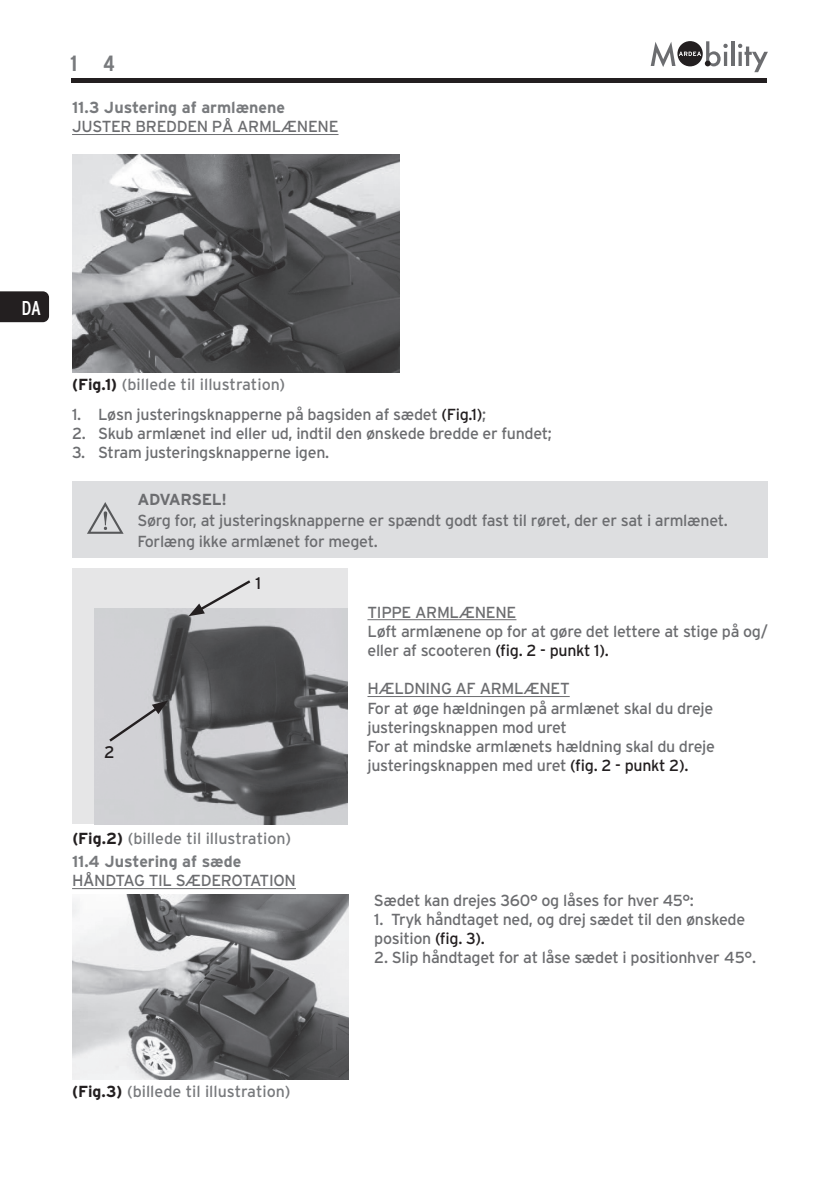
<style>
.page{position:relative;width:840px;height:1191px;background:#fff}
.page>*{position:absolute;margin:0;border:0;box-sizing:border-box;transform-origin:0 0}
.t1{font:700 22px "Interstate Condensed";color:#787a7d}
.t2{font:20px "Interstate Condensed";color:#fff}
.t3{font:16.8px "Interstate";color:#231f20}
.t4{font:16px/19.2px "Interstate";letter-spacing:-.02em;color:#6c6d70}
.t5{font:16px "Interstate";color:#787a7d}
.t6{font:700 16px "Interstate";color:#787a7d}
.t7{font:700 16px "Interstate";letter-spacing:-.02em;color:#6c6d70}
.s1{font-weight:700;color:#231f20}
.s2{color:#231f20}
</style>
<div class="page">
<div style="left:71px;top:78px;width:695px;height:5px;background:#231f20"></div>
<div style="left:0;top:291px;width:49px;height:31px;background:#231f20"></div>
<svg style="left:731px;top:41px;width:3px;height:25px"></svg>
<svg style="left:738px;top:44px;width:29px;height:28px"></svg>
<svg style="left:650px;top:41px;width:77px;height:26px"></svg>
<hr style="left:72px;top:134px;width:266px;height:1px;background:#6c6d70">
<hr style="left:367px;top:619px;width:149px;height:1px;background:#6c6d70">
<hr style="left:367px;top:696px;width:202px;height:1px;background:#6c6d70">
<hr style="left:72px;top:888px;width:224px;height:1px;background:#6c6d70">
<img style="left:72px;top:155px;width:327px;height:217px">
<div style="left:72px;top:481px;width:695px;height:76px;background:#dddee0"></div>
<svg style="left:87px;top:502px;width:36px;height:32px"></svg>
<div style="left:72px;top:568px;width:275px;height:256px;background:#e6e6e7"></div>
<img style="left:94px;top:608px;width:253px;height:216px">
<svg style="left:188px;top:580px;width:65px;height:36px"></svg>
<svg style="left:107px;top:700px;width:61px;height:44px;background:#b6b6b9"></svg>
<img style="left:72px;top:894px;width:276px;height:185px">
<h1 class="t1" style="left:71px;top:51px;width:45px">1 4</h1>
<p class="t6" style="left:72px;top:98px;width:214px">11.3 Justering af armlænene</p>
<p class="t4" style="left:72px;top:117px;width:268px">JUSTER BREDDEN PÅ ARMLÆNENE</p>
<p class="t2" style="left:21px;top:296px;width:21px">DA</p>
<p class="t5" style="left:72px;top:374px;width:214px"><span class="s1">(Fig.1)</span> (billede til illustration)</p>
<p class="t4" style="left:72px;top:404px;width:415px">1. Løsn justeringsknapperne på bagsiden af sædet <span class="s2">(Fig.1)</span>;</p>
<p class="t4" style="left:72px;top:424px;width:481px">2. Skub armlænet ind eller ud, indtil den ønskede bredde er fundet;</p>
<p class="t4" style="left:72px;top:443px;width:258px">3. Stram justeringsknapperne igen.</p>
<p class="t7" style="left:137px;top:489px;width:91px">ADVARSEL!</p>
<p class="t4" style="left:137px;top:509px;width:591px;line-height:21px">Sørg for, at justeringsknapperne er spændt godt fast til røret, der er sat i armlænet.<br>Forlæng ikke armlænet for meget.</p>
<p class="t3" style="left:104px;top:742px;width:12px">2</p>
<p class="t3" style="left:255px;top:573px;width:7px">1</p>
<p class="t5" style="left:72px;top:829px;width:220px"><span class="s1">(Fig.2)</span> (billede til illustration)</p>
<p class="t6" style="left:72px;top:852px;width:171px">11.4 Justering af sæde</p>
<p class="t4" style="left:72px;top:871px;width:225px">HÅNDTAG TIL SÆDEROTATION</p>
<p class="t4" style="left:367px;top:602px;width:401px">TIPPE ARMLÆNENE<br>Løft armlænene op for at gøre det lettere at stige på og/ eller af scooteren <span class="s2">(fig. 2 - punkt 1).</span></p>
<p class="t4" style="left:367px;top:679px;width:349px">HÆLDNING AF ARMLÆNET<br>For at øge hældningen på armlænet skal du dreje justeringsknappen mod uret<br>For at mindske armlænets hældning skal du dreje justeringsknappen med uret <span class="s2">(fig. 2 - punkt 2).</span></p>
<p class="t4" style="left:374px;top:890px;width:321px">Sædet kan drejes 360° og låses for hver 45°:</p>
<p class="t4" style="left:374px;top:909px;width:372px">1. Tryk håndtaget ned, og drej sædet til den ønskede position <span class="s2">(fig. 3).</span></p>
<p class="t4" style="left:374px;top:948px;width:383px">2. Slip håndtaget for at låse sædet i positionhver 45°.</p>
<p class="t5" style="left:72px;top:1081px;width:220px"><span class="s1">(Fig.3)</span> (billede til illustration)</p>
</div>
